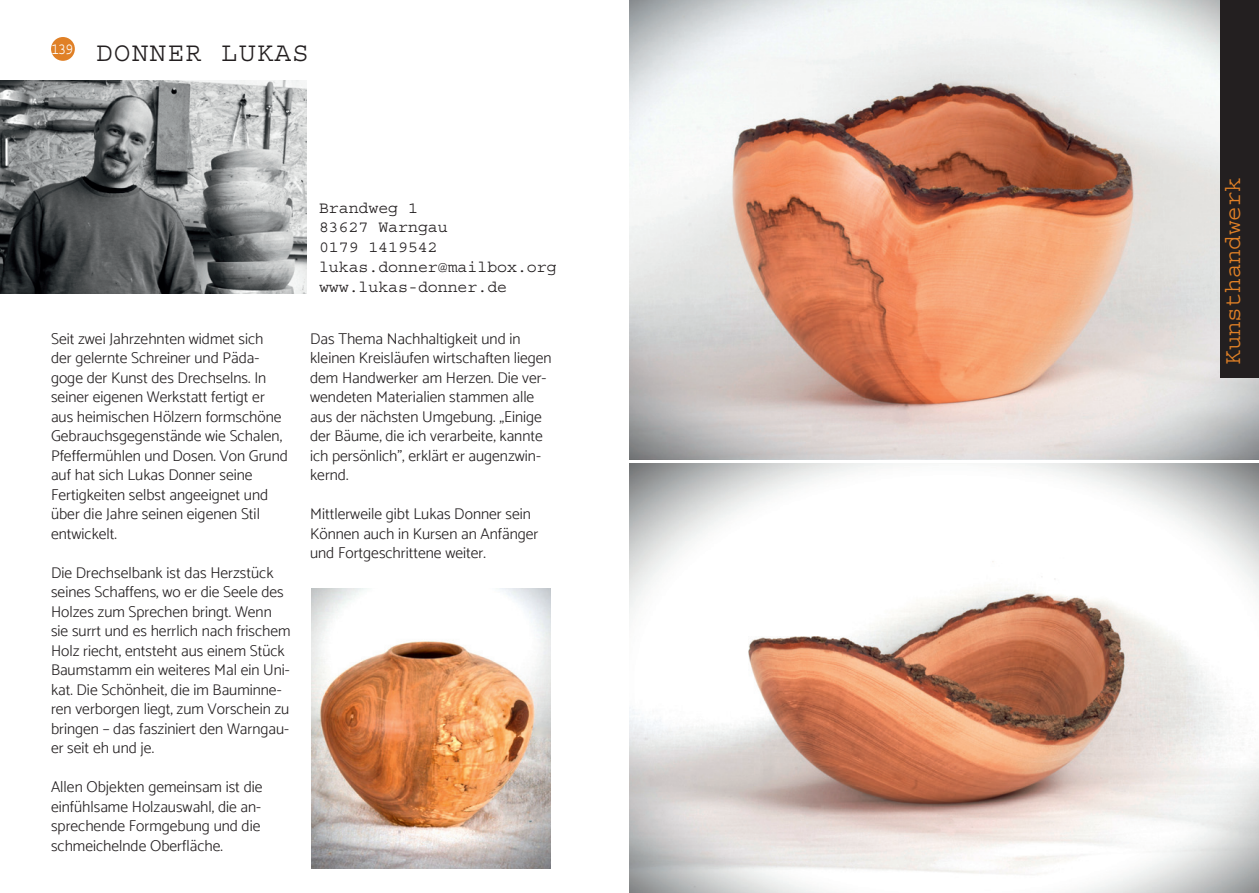
<style>
.page{position:relative;width:1259px;height:893px;background:#fff}
.page>*{position:absolute;margin:0;border:0;box-sizing:border-box;transform-origin:0 0}
.t1{font:27px "Courier Std";letter-spacing:.06em;color:#231f20}
.t2{font:24px "Courier Std";color:#e08026}
.t3{font:16.5px/19.8px "Courier Std";color:#231f20}
.t4{font:300 15.6px/19.5px "Catamaran";color:#231f20}
</style>
<div class="page">
<img style="left:629px;top:463px;width:630px;height:430px">
<img style="left:629px;top:0;width:630px;height:459px">
<div style="left:1220px;top:0;width:39px;height:378px;background:#231f20"></div>
<img style="left:0;top:81px;width:306px;height:212px">
<div style="left:51px;top:37px;width:24px;height:24px;background:#e08026;border-radius:50%"></div>
<img style="left:311px;top:589px;width:239px;height:280px">
<h1 class="t1" style="left:51px;top:38px;width:259px"><sup>139</sup> DONNER LUKAS</h1>
<p class="t3" style="left:319px;top:198px;width:239px">Brandweg 1<br>83627 Warngau<br>0179 1419542 lukas.donner@mailbox.org www.lukas-donner.de</p>
<p class="t4" style="left:51px;top:329px;width:238px">Seit zwei Jahrzehnten widmet sich der gelernte Schreiner und Päda&shy;goge der Kunst des Drechselns. In seiner eigenen Werkstatt fertigt er aus heimischen Hölzern formschöne<br>Gebrauchsgegenstände wie Schalen,<br>Pfeffermühlen und Dosen. Von Grund auf hat sich Lukas Donner seine<br>Fertigkeiten selbst angeeignet und über die Jahre seinen eigenen Stil entwickelt.</p>
<p class="t4" style="left:51px;top:563px;width:241px">Die Drechselbank ist das Herzstück seines Schaffens, wo er die Seele des Holzes zum Sprechen bringt. Wenn sie surrt und es herrlich nach frischem Holz riecht, entsteht aus einem Stück Baumstamm ein weiteres Mal ein Uni&shy;kat. Die Schönheit, die im Bauminne&shy;ren verborgen liegt, zum Vorschein zu bringen – das fasziniert den Warngau&shy;er seit eh und je.</p>
<p class="t4" style="left:51px;top:777px;width:213px">Allen Objekten gemeinsam ist die einfühlsame Holzauswahl, die an&shy;sprechende Formgebung und die schmeichelnde Oberfläche.</p>
<p class="t4" style="left:310px;top:329px;width:243px">Das Thema Nachhaltigkeit und in kleinen Kreisläufen wirtschaften liegen dem Handwerker am Herzen. Die ver&shy;wendeten Materialien stammen alle aus der nächsten Umgebung. „Einige der Bäume, die ich verarbeite, kannte ich persönlich”, erklärt er augenzwin&shy;kernd.</p>
<p class="t4" style="left:310px;top:504px;width:230px">Mittlerweile gibt Lukas Donner sein<br>Können auch in Kursen an Anfänger und Fortgeschrittene weiter.</p>
<h2 class="t2" style="left:1219px;top:365px;width:189px;rotate:-90deg">Kunsthandwerk</h2>
</div>
